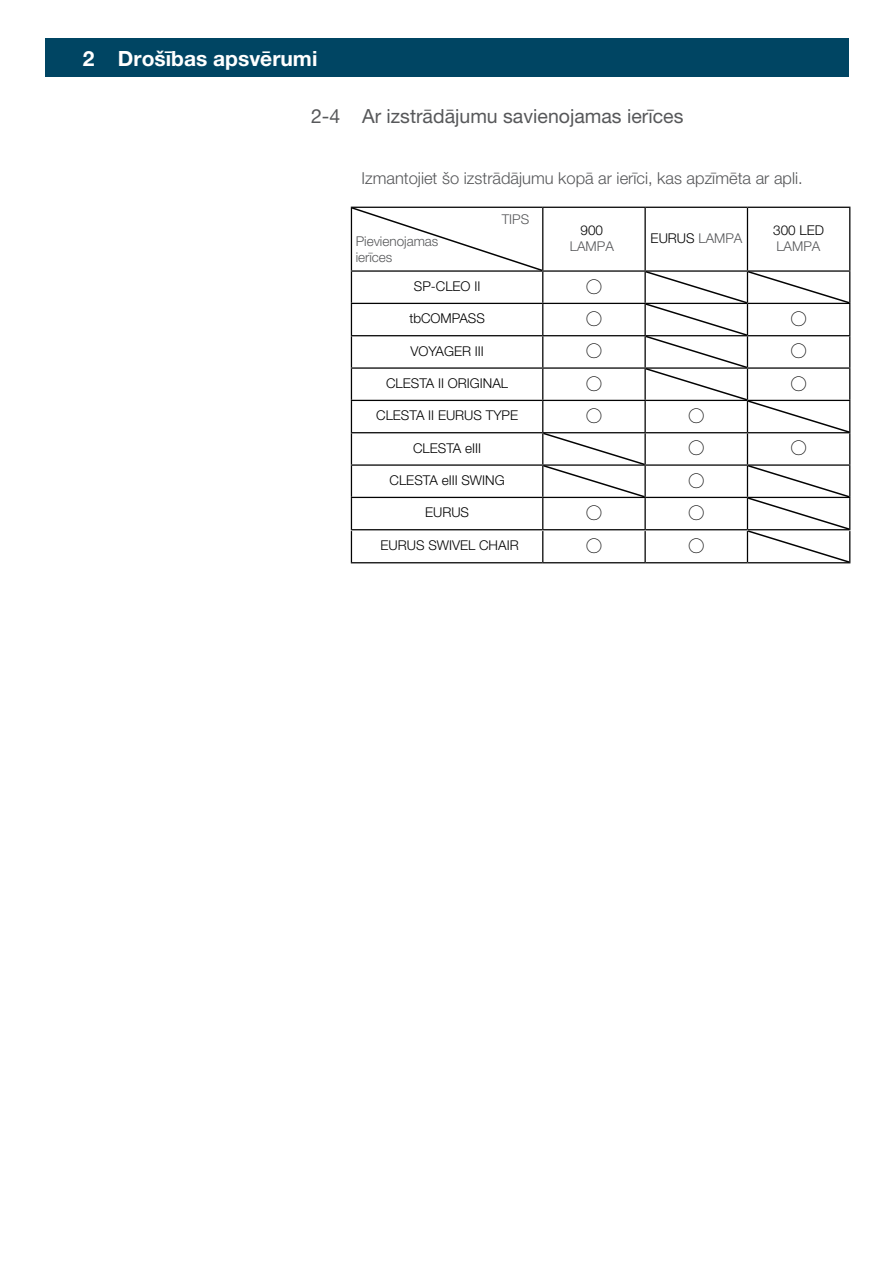
<style>
.page{position:relative;width:893px;height:1263px;background:#fff}
.page>*{position:absolute;margin:0;border:0;box-sizing:border-box;transform-origin:0 0}
.t1{font:700 21px "Helvetica Neue LT Pro";color:#fff}
.t2{font:19.5px "Helvetica Neue LT Pro";color:#57585a}
.t3{font:300 16.5px "Helvetica Neue LT Pro";color:#57585a}
.t4{font:16.5px "Koz Go Pro";color:#030303}
.t5{font:300 13.5px "Helvetica Neue LT Pro";color:#030303}
.t6{font:300 13.5px/16.2px "Helvetica Neue LT Pro";color:#57585a}
.s1{color:#57585a}
</style>
<div class="page">
<div style="left:45px;top:38px;width:803px;height:39px;background:#004563"></div>
<hr style="left:351px;top:207px;width:192px;height:1px;background:#030303">
<hr style="left:351px;top:208px;width:1px;height:62px;background:#030303">
<hr style="left:543px;top:207px;width:102px;height:1px;background:#030303">
<hr style="left:645px;top:207px;width:102px;height:1px;background:#030303">
<hr style="left:747px;top:207px;width:103px;height:1px;background:#030303">
<hr style="left:351px;top:270px;width:192px;height:2px;background:#030303">
<hr style="left:351px;top:272px;width:1px;height:31px;background:#030303">
<hr style="left:351px;top:303px;width:192px;height:1px;background:#030303">
<hr style="left:351px;top:304px;width:1px;height:31px;background:#030303">
<hr style="left:351px;top:335px;width:192px;height:1px;background:#030303">
<hr style="left:351px;top:336px;width:1px;height:31px;background:#030303">
<hr style="left:351px;top:367px;width:192px;height:2px;background:#030303">
<hr style="left:351px;top:369px;width:1px;height:31px;background:#030303">
<hr style="left:351px;top:400px;width:192px;height:1px;background:#030303">
<hr style="left:351px;top:401px;width:1px;height:31px;background:#030303">
<hr style="left:351px;top:432px;width:192px;height:1px;background:#030303">
<hr style="left:351px;top:433px;width:1px;height:31px;background:#030303">
<hr style="left:351px;top:464px;width:192px;height:2px;background:#030303">
<hr style="left:351px;top:466px;width:1px;height:31px;background:#030303">
<hr style="left:351px;top:497px;width:192px;height:1px;background:#030303">
<hr style="left:351px;top:498px;width:1px;height:31px;background:#030303">
<hr style="left:351px;top:529px;width:192px;height:1px;background:#030303">
<svg style="left:352px;top:208px;width:499px;height:356px"></svg>
<hr style="left:351px;top:531px;width:1px;height:31px;background:#030303">
<hr style="left:542px;top:531px;width:1px;height:31px;background:#030303">
<hr style="left:644px;top:531px;width:2px;height:31px;background:#030303">
<hr style="left:747px;top:531px;width:1px;height:31px;background:#030303">
<hr style="left:849px;top:531px;width:1px;height:31px;background:#030303">
<hr style="left:351px;top:562px;width:192px;height:1px;background:#030303">
<hr style="left:543px;top:562px;width:102px;height:1px;background:#030303">
<hr style="left:645px;top:562px;width:102px;height:1px;background:#030303">
<hr style="left:747px;top:562px;width:103px;height:1px;background:#030303">
<h1 class="t1" style="left:83px;top:46px;width:236px">2 Drošības apsvērumi</h1>
<h2 class="t2" style="left:311px;top:104px;width:374px">2-4 Ar izstrādājumu savienojamas ierīces</h2>
<p class="t3" style="left:361px;top:168px;width:443px">Izmantojiet šo izstrādājumu kopā ar ierīci, kas apzīmēta ar apli.</p>
<p class="t6" style="left:356px;top:233px;width:84px">Pievienojamas ierīces</p>
<p class="t6" style="left:502px;top:211px;width:29px">TIPS</p>
<p class="t5" style="left:581px;top:222px;width:24px">900</p>
<p class="t6" style="left:570px;top:238px;width:46px">LAMPA</p>
<p class="t5" style="left:651px;top:230px;width:93px">EURUS <span class="s1">LAMPA</span></p>
<p class="t5" style="left:773px;top:222px;width:52px">300 LED</p>
<p class="t6" style="left:776px;top:238px;width:46px">LAMPA</p>
<p class="t5" style="left:414px;top:278px;width:68px">SP-CLEO II</p>
<p class="t4" style="left:586px;top:276px;width:18px">○</p>
<p class="t5" style="left:409px;top:310px;width:77px">tbCOMPASS</p>
<p class="t4" style="left:586px;top:308px;width:18px">○</p>
<p class="t4" style="left:790px;top:308px;width:18px">○</p>
<p class="t5" style="left:410px;top:343px;width:75px">VOYAGER III</p>
<p class="t4" style="left:586px;top:341px;width:18px">○</p>
<p class="t4" style="left:790px;top:341px;width:18px">○</p>
<p class="t5" style="left:386px;top:375px;width:124px">CLESTA II ORIGINAL</p>
<p class="t4" style="left:586px;top:373px;width:18px">○</p>
<p class="t4" style="left:790px;top:373px;width:18px">○</p>
<p class="t5" style="left:376px;top:407px;width:143px">CLESTA II EURUS TYPE</p>
<p class="t4" style="left:586px;top:405px;width:18px">○</p>
<p class="t4" style="left:688px;top:405px;width:18px">○</p>
<p class="t5" style="left:413px;top:440px;width:70px">CLESTA eIII</p>
<p class="t4" style="left:688px;top:438px;width:18px">○</p>
<p class="t4" style="left:790px;top:438px;width:18px">○</p>
<p class="t5" style="left:390px;top:472px;width:117px">CLESTA eIII SWING</p>
<p class="t4" style="left:688px;top:470px;width:18px">○</p>
<p class="t5" style="left:425px;top:504px;width:46px">EURUS</p>
<p class="t4" style="left:586px;top:502px;width:18px">○</p>
<p class="t4" style="left:688px;top:502px;width:18px">○</p>
<p class="t5" style="left:381px;top:537px;width:140px">EURUS SWIVEL CHAIR</p>
<p class="t4" style="left:586px;top:535px;width:18px">○</p>
<p class="t4" style="left:688px;top:535px;width:18px">○</p>
</div>
